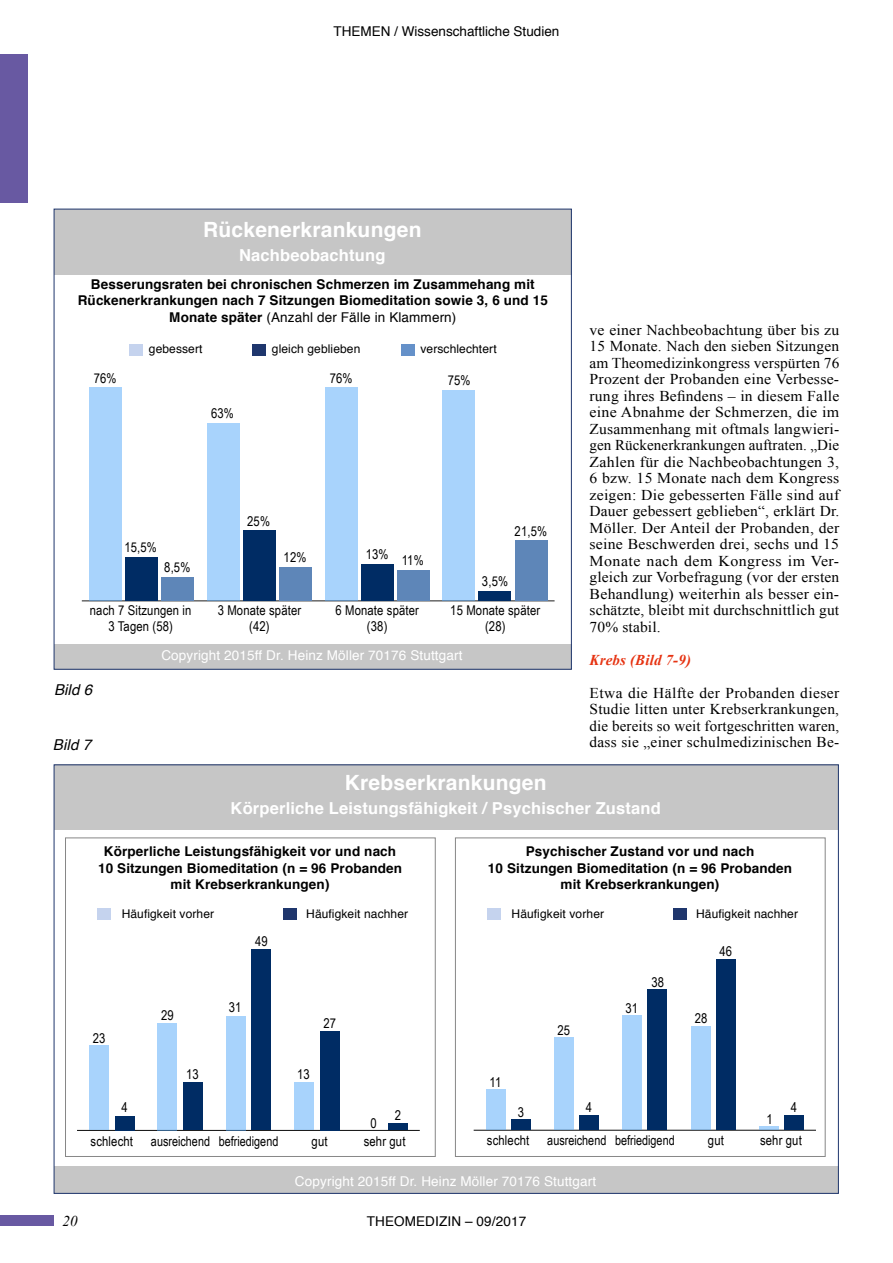
<style>
.page{position:relative;width:893px;height:1263px;background:#fff}
.page>*{position:absolute;margin:0;border:0;box-sizing:border-box;transform-origin:0 0}
.t1{font:700 21px "Helvetica";letter-spacing:.01em;color:#fff}
.t2{font:700 16.5px "Helvetica";letter-spacing:.01em;color:#fff}
.t3{font:15px/16.5px "Times New Roman";letter-spacing:.01em;color:#000;text-align:justify;scale:1.05 1}
.t4{font:15px/16.5px "Times New Roman";letter-spacing:.01em;color:#000;text-align:justify}
.t5{font:italic 700 15px "Times New Roman";letter-spacing:.01em;color:#e63312}
.t6{font:italic 15px "Helvetica";letter-spacing:.01em;color:#000}
.t7{font:italic 15px "Times New Roman";color:#000}
.t8{font:700 13.5px/16.5px "Helvetica";letter-spacing:.01em;color:#000;text-align:center}
.t9{font:13.5px/16.5px "Arial Narrow";letter-spacing:.01em;color:#000;text-align:center}
.t10{font:13.5px "Helvetica";letter-spacing:.01em;color:#fff}
.t11{font:13.5px "Helvetica";color:#000}
.t12{font:12px "Helvetica";letter-spacing:.01em;color:#000}
.s1{font-weight:400}
</style>
<div class="page">
<div style="left:0;top:1215px;width:54px;height:11px;background:#6859a2"></div>
<div style="left:0;top:54px;width:27px;height:148px;background:#6859a2"></div>
<div style="left:54px;top:643px;width:517px;height:26px;background:#c6c6c6"></div>
<div style="left:54px;top:209px;width:517px;height:65px;background:#c6c6c6"></div>
<div style="left:129px;top:344px;width:14px;height:12px;background:#c5d3ee"></div>
<div style="left:252px;top:344px;width:14px;height:12px;background:#1f366d"></div>
<div style="left:401px;top:344px;width:13px;height:12px;background:#6591c9"></div>
<hr style="left:82px;top:601px;width:472px;height:1px;background:#000">
<div style="left:161px;top:577px;width:33px;height:24px;background:#5e86b8"></div>
<div style="left:279px;top:567px;width:32px;height:34px;background:#5e86b8"></div>
<div style="left:397px;top:570px;width:33px;height:31px;background:#5e86b8"></div>
<div style="left:515px;top:540px;width:33px;height:61px;background:#5e86b8"></div>
<div style="left:125px;top:557px;width:33px;height:44px;background:#002c64"></div>
<div style="left:243px;top:530px;width:33px;height:71px;background:#002c64"></div>
<div style="left:361px;top:564px;width:33px;height:37px;background:#002c64"></div>
<div style="left:479px;top:591px;width:32px;height:10px;background:#002c64"></div>
<div style="left:89px;top:387px;width:33px;height:214px;background:#a8d3fc"></div>
<div style="left:207px;top:424px;width:33px;height:177px;background:#a8d3fc"></div>
<div style="left:325px;top:387px;width:33px;height:214px;background:#a8d3fc"></div>
<div style="left:442px;top:390px;width:33px;height:211px;background:#a8d3fc"></div>
<div style="left:54px;top:1166px;width:784px;height:27px;background:#c6c6c6"></div>
<div style="left:54px;top:765px;width:785px;height:65px;background:#c6c6c6"></div>
<hr style="left:474px;top:1130px;width:341px;height:1px;background:#000">
<div style="left:511px;top:1119px;width:20px;height:11px;background:#002c64"></div>
<div style="left:579px;top:1115px;width:20px;height:15px;background:#002c64"></div>
<div style="left:648px;top:989px;width:19px;height:141px;background:#002c64"></div>
<div style="left:716px;top:960px;width:19px;height:170px;background:#002c64"></div>
<div style="left:784px;top:1115px;width:20px;height:15px;background:#002c64"></div>
<div style="left:486px;top:1089px;width:19px;height:41px;background:#a8d3fc"></div>
<div style="left:554px;top:1037px;width:20px;height:93px;background:#a8d3fc"></div>
<div style="left:623px;top:1015px;width:19px;height:115px;background:#a8d3fc"></div>
<div style="left:691px;top:1026px;width:19px;height:104px;background:#a8d3fc"></div>
<hr style="left:759px;top:1126px;width:20px;height:4px;background:#51a7f9;opacity:.5">
<div style="left:98px;top:908px;width:13px;height:12px;background:#c5d3ee"></div>
<div style="left:284px;top:908px;width:13px;height:12px;background:#1f366d"></div>
<hr style="left:78px;top:1130px;width:341px;height:1px;background:#000">
<div style="left:115px;top:1116px;width:19px;height:14px;background:#002c64"></div>
<div style="left:183px;top:1082px;width:20px;height:48px;background:#002c64"></div>
<div style="left:251px;top:949px;width:20px;height:181px;background:#002c64"></div>
<div style="left:320px;top:1031px;width:19px;height:99px;background:#002c64"></div>
<div style="left:388px;top:1123px;width:20px;height:7px;background:#002c64"></div>
<div style="left:89px;top:1045px;width:20px;height:85px;background:#a8d3fc"></div>
<div style="left:158px;top:1023px;width:19px;height:107px;background:#a8d3fc"></div>
<div style="left:226px;top:1016px;width:19px;height:114px;background:#a8d3fc"></div>
<div style="left:294px;top:1082px;width:20px;height:48px;background:#a8d3fc"></div>
<div style="left:65px;top:838px;width:370px;height:319px;border:1px solid #878787"></div>
<div style="left:488px;top:908px;width:13px;height:12px;background:#c5d3ee"></div>
<div style="left:674px;top:908px;width:13px;height:12px;background:#1f366d"></div>
<div style="left:455px;top:838px;width:370px;height:319px;border:1px solid #878787"></div>
<p class="t11" style="left:334px;top:20px;width:227px">THEMEN / Wissenschaftliche Studien</p>
<h1 class="t1" style="left:203px;top:212px;width:220px">Rückenerkrankungen</h1>
<p class="t2" style="left:239px;top:241px;width:148px">Nachbeobachtung</p>
<p class="t8" style="left:78px;top:276px;width:472px">Besserungsraten bei chronischen Schmerzen im Zusammehang mit<br>Rückenerkrankungen nach 7 Sitzungen Biomeditation sowie 3, 6 und 15<br>Monate später <span class="s1">(Anzahl der Fälle in Klammern)</span></p>
<p class="t12" style="left:149px;top:340px;width:55px">gebessert</p>
<p class="t12" style="left:272px;top:340px;width:90px">gleich geblieben</p>
<p class="t12" style="left:420px;top:340px;width:78px">verschlechtert</p>
<p class="t9" style="left:94px;top:369px;width:24px">76%</p>
<p class="t9" style="left:330px;top:369px;width:24px">76%</p>
<p class="t9" style="left:448px;top:371px;width:24px">75%</p>
<p class="t9" style="left:211px;top:405px;width:24px">63%</p>
<p class="t9" style="left:124px;top:538px;width:34px">15,5%</p>
<p class="t9" style="left:164px;top:559px;width:28px">8,5%</p>
<p class="t9" style="left:247px;top:512px;width:24px">25%</p>
<p class="t9" style="left:284px;top:549px;width:24px">12%</p>
<p class="t9" style="left:366px;top:545px;width:24px">13%</p>
<p class="t9" style="left:402px;top:552px;width:24px">11%</p>
<p class="t9" style="left:515px;top:522px;width:34px">21,5%</p>
<p class="t9" style="left:482px;top:572px;width:28px">3,5%</p>
<p class="t9" style="left:90px;top:601px;width:103px">nach 7 Sitzungen in<br>3 Tagen (58)</p>
<p class="t9" style="left:218px;top:601px;width:85px">3 Monate später (42)</p>
<p class="t9" style="left:335px;top:601px;width:85px">6 Monate später (38)</p>
<p class="t9" style="left:450px;top:601px;width:91px">15 Monate später (28)</p>
<p class="t6" style="left:54px;top:678px;width:40px">Bild 6</p>
<p class="t6" style="left:53px;top:733px;width:40px">Bild 7</p>
<p class="t10" style="left:161px;top:645px;width:303px">Copyright 2015ff Dr. Heinz Möller 70176 Stuttgart</p>
<p class="t3" style="left:590px;top:321px;width:239px">ve einer Nachbeobachtung über bis zu 15 Monate. Nach den sieben Sitzungen am Theomedizinkongress verspürten 76<br>Prozent der Probanden eine Verbesse&shy;rung ihres Befindens – in diesem Falle eine Abnahme der Schmerzen, die im Zusammenhang mit oftmals langwieri&shy;gen Rückenerkrankungen auftraten. „Die Zahlen für die Nachbeobachtungen 3, 6 bzw. 15 Monate nach dem Kongress zeigen: Die gebesserten Fälle sind auf Dauer gebessert geblieben“, erklärt Dr.<br>Möller. Der Anteil der Probanden, der seine Beschwerden drei, sechs und 15<br>Monate nach dem Kongress im Ver&shy;gleich zur Vorbefragung (vor der ersten Behandlung) weiterhin als besser ein&shy;schätzte, bleibt mit durchschnittlich gut 70% stabil.</p>
<p class="t5" style="left:590px;top:649px;width:103px">Krebs (Bild 7-9)</p>
<p class="t4" style="left:590px;top:684px;width:251px">Etwa die Hälfte der Probanden dieser Studie litten unter Krebserkrankungen, die bereits so weit fortgeschritten waren, dass sie „einer schulmedizinischen Be-</p>
<h1 class="t1" style="left:345px;top:766px;width:203px">Krebserkrankungen</h1>
<p class="t2" style="left:231px;top:795px;width:432px">Körperliche Leistungsfähigkeit / Psychischer Zustand</p>
<p class="t8" style="left:98px;top:843px;width:305px">Körperliche Leistungsfähigkeit vor und nach<br>10 Sitzungen Biomeditation (n = 96 Probanden mit Krebserkrankungen)</p>
<p class="t12" style="left:122px;top:904px;width:94px">Häufigkeit vorher</p>
<p class="t12" style="left:306px;top:904px;width:103px">Häufigkeit nachher</p>
<p class="t9" style="left:93px;top:1029px;width:14px">23</p>
<p class="t9" style="left:121px;top:1099px;width:8px">4</p>
<p class="t9" style="left:161px;top:1007px;width:14px">29</p>
<p class="t9" style="left:186px;top:1066px;width:14px">13</p>
<p class="t9" style="left:255px;top:933px;width:14px">49</p>
<p class="t9" style="left:229px;top:999px;width:14px">31</p>
<p class="t9" style="left:323px;top:1014px;width:14px">27</p>
<p class="t9" style="left:297px;top:1066px;width:14px">13</p>
<p class="t9" style="left:371px;top:1114px;width:8px">0</p>
<p class="t9" style="left:395px;top:1107px;width:8px">2</p>
<p class="t9" style="left:91px;top:1133px;width:44px">schlecht</p>
<p class="t9" style="left:151px;top:1133px;width:129px">ausreichend befriedigend</p>
<p class="t9" style="left:312px;top:1133px;width:17px">gut</p>
<p class="t9" style="left:364px;top:1133px;width:43px">sehr gut</p>
<p class="t8" style="left:488px;top:843px;width:305px">Psychischer Zustand vor und nach<br>10 Sitzungen Biomeditation (n = 96 Probanden mit Krebserkrankungen)</p>
<p class="t12" style="left:512px;top:904px;width:94px">Häufigkeit vorher</p>
<p class="t12" style="left:696px;top:904px;width:103px">Häufigkeit nachher</p>
<p class="t9" style="left:489px;top:1073px;width:13px">11</p>
<p class="t9" style="left:518px;top:1103px;width:8px">3</p>
<p class="t9" style="left:557px;top:1022px;width:14px">25</p>
<p class="t9" style="left:586px;top:1098px;width:8px">4</p>
<p class="t9" style="left:626px;top:999px;width:14px">31</p>
<p class="t9" style="left:651px;top:973px;width:14px">38</p>
<p class="t9" style="left:719px;top:943px;width:14px">46</p>
<p class="t9" style="left:695px;top:1009px;width:14px">28</p>
<p class="t9" style="left:766px;top:1110px;width:8px">1</p>
<p class="t9" style="left:791px;top:1098px;width:8px">4</p>
<p class="t9" style="left:487px;top:1132px;width:44px">schlecht</p>
<p class="t9" style="left:547px;top:1132px;width:129px">ausreichend befriedigend</p>
<p class="t9" style="left:708px;top:1132px;width:17px">gut</p>
<p class="t9" style="left:760px;top:1132px;width:43px">sehr gut</p>
<p class="t10" style="left:295px;top:1171px;width:303px">Copyright 2015ff Dr. Heinz Möller 70176 Stuttgart</p>
<p class="t7" style="left:63px;top:1210px;width:16px">20</p>
<p class="t11" style="left:367px;top:1210px;width:161px">THEOMEDIZIN – 09/2017</p>
</div>
